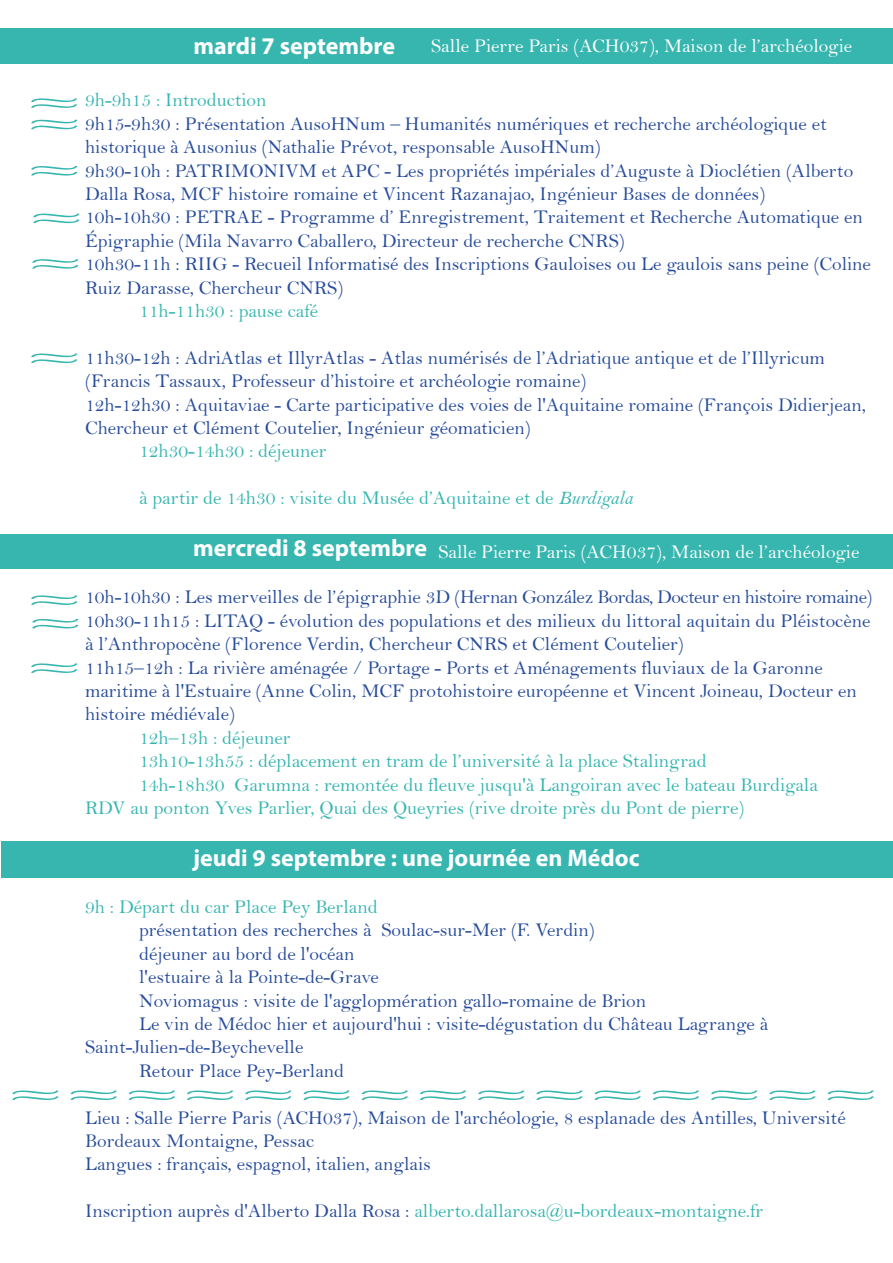
<style>
.page{position:relative;width:893px;height:1263px;background:#fff}
.page>*{position:absolute;margin:0;border:0;box-sizing:border-box;transform-origin:0 0}
.t1{font:24.15px/46.5px "Bell MT Bold";color:#37b6b0;text-align:justify;scale:3.62 1}
.t2{font:700 24px "Myriad Pro";color:#fff}
.t3{font:24px "Bell MT Bold";color:#37b6b0;scale:3.62 1}
.t4{font:19.5px/23.4px "Bell";color:#274c9c}
.t5{font:19.5px "Bell";color:#37b6b0}
.t6{font:19.5px "Bell";color:#fff}
.s1{font-family:"Bell MT Italic"}
.s2{color:#274c9c}
</style>
<div class="page">
<div style="left:0;top:534px;width:892px;height:34px;background:#37b6b0"></div>
<div style="left:1px;top:841px;width:892px;height:36px;background:#37b6b0"></div>
<div style="left:0;top:28px;width:893px;height:35px;background:#37b6b0"></div>
<p class="t2" style="left:194px;top:30px;width:203px">mardi 7 septembre</p>
<p class="t6" style="left:431px;top:34px;width:422px">Salle Pierre Paris (ACH037), Maison de l’archéologie</p>
<p class="t5" style="left:85px;top:89px;width:183px">9h-9h15 : Introduction</p>
<p class="t4" style="left:85px;top:112px;width:787px">9h15-9h30 : Présentation AusoHNum – Humanités numériques et recherche archéologique et historique à Ausonius (Nathalie Prévot, responsable AusoHNum)<br>9h30-10h : PATRIMONIVM et APC - Les propriétés impériales d’Auguste à Dioclétien (Alberto Dalla Rosa, MCF histoire romaine et Vincent Razanajao, Ingénieur Bases de données)<br>10h-10h30 : PETRAE - Programme d’ Enregistrement, Traitement et Recherche Automatique en Épigraphie (Mila Navarro Caballero, Directeur de recherche CNRS)<br>10h30-11h : RIIG - Recueil Informatisé des Inscriptions Gauloises ou Le gaulois sans peine (Coline Ruiz Darasse, Chercheur CNRS)</p>
<p class="t5" style="left:139px;top:299px;width:181px">11h-11h30 : pause café</p>
<p class="t4" style="left:85px;top:346px;width:782px">11h30-12h : AdriAtlas et IllyrAtlas - Atlas numérisés de l’Adriatique antique et de l’Illyricum (Francis Tassaux, Professeur d’histoire et archéologie romaine)<br>12h-12h30 : Aquitaviae - Carte participative des voies de l'Aquitaine romaine (François Didierjean, Chercheur et Clément Coutelier, Ingénieur géomaticien)</p>
<p class="t5" style="left:139px;top:440px;width:189px">12h30-14h30 : déjeuner</p>
<p class="t5" style="left:139px;top:486px;width:495px">à partir de 14h30 : visite du Musée d’Aquitaine et de <span class="s1">Burdigala</span></p>
<p class="t2" style="left:193px;top:533px;width:235px">mercredi 8 septembre</p>
<p class="t4" style="left:85px;top:585px;width:789px">10h-10h30 : Les merveilles de l’épigraphie 3D (Hernan González Bordas, Docteur en histoire romaine)<br>10h30-11h15 : LITAQ - évolution des populations et des milieux du littoral aquitain du Pléistocène à l’Anthropocène (Florence Verdin, Chercheur CNRS et Clément Coutelier)<br>11h15–12h : La rivière aménagée / Portage - Ports et Aménagements fluviaux de la Garonne maritime à l'Estuaire (Anne Colin, MCF protohistoire européenne et Vincent Joineau, Docteur en histoire médiévale)</p>
<p class="t5" style="left:139px;top:726px;width:153px">12h–13h : déjeuner</p>
<p class="t5" style="left:139px;top:749px;width:569px">13h10-13h55 : déplacement en tram de l’université à la place Stalingrad</p>
<p class="t5" style="left:139px;top:773px;width:680px">14h-18h30 Garumna : remontée du fleuve jusqu'à Langoiran avec le bateau Burdigala</p>
<p class="t5" style="left:85px;top:796px;width:661px">RDV au ponton Yves Parlier, Quai des Queyries (rive droite près du Pont de pierre)</p>
<p class="t2" style="left:193px;top:842px;width:448px">jeudi 9 septembre : une journée en Médoc</p>
<p class="t5" style="left:85px;top:895px;width:294px">9h : Départ du car Place Pey Berland</p>
<p class="t4" style="left:139px;top:918px;width:457px">présentation des recherches à Soulac-sur-Mer (F. Verdin)</p>
<p class="t4" style="left:139px;top:942px;width:217px">déjeuner au bord de l'océan</p>
<p class="t4" style="left:139px;top:965px;width:241px">l'estuaire à la Pointe-de-Grave</p>
<p class="t4" style="left:139px;top:988px;width:509px">Noviomagus : visite de l'agglopmération gallo-romaine de Brion</p>
<p class="t4" style="left:139px;top:1012px;width:631px">Le vin de Médoc hier et aujourd'hui : visite-dégustation du Château Lagrange à</p>
<p class="t4" style="left:85px;top:1035px;width:220px">Saint-Julien-de-Beychevelle</p>
<p class="t4" style="left:139px;top:1059px;width:207px">Retour Place Pey-Berland</p>
<p class="t4" style="left:85px;top:1105px;width:762px">Lieu : Salle Pierre Paris (ACH037), Maison de l'archéologie, 8 esplanade des Antilles, Université<br>Bordeaux Montaigne, Pessac<br>Langues : français, espagnol, italien, anglais</p>
<p class="t5" style="left:85px;top:1199px;width:680px"><span class="s2">Inscription auprès d'Alberto Dalla Rosa :</span> alberto.dallarosa@u-bordeaux-montaigne.fr</p>
<p class="t3" style="left:25px;top:88px;width:18px">≈</p>
<p class="t1" style="left:25px;top:100px;width:18px">≈ ≈ ≈ ≈</p>
<p class="t1" style="left:25px;top:334px;width:18px">≈</p>
<p class="t6" style="left:438px;top:540px;width:422px">Salle Pierre Paris (ACH037), Maison de l’archéologie</p>
<p class="t1" style="left:25px;top:575px;width:18px">≈</p>
<p class="t1" style="left:26px;top:599px;width:18px">≈</p>
<p class="t1" style="left:25px;top:643px;width:18px">≈</p>
<p class="t1" style="left:6px;top:1070px;width:243px">≈≈≈≈≈≈≈≈≈≈≈≈≈≈≈</p>
</div>
